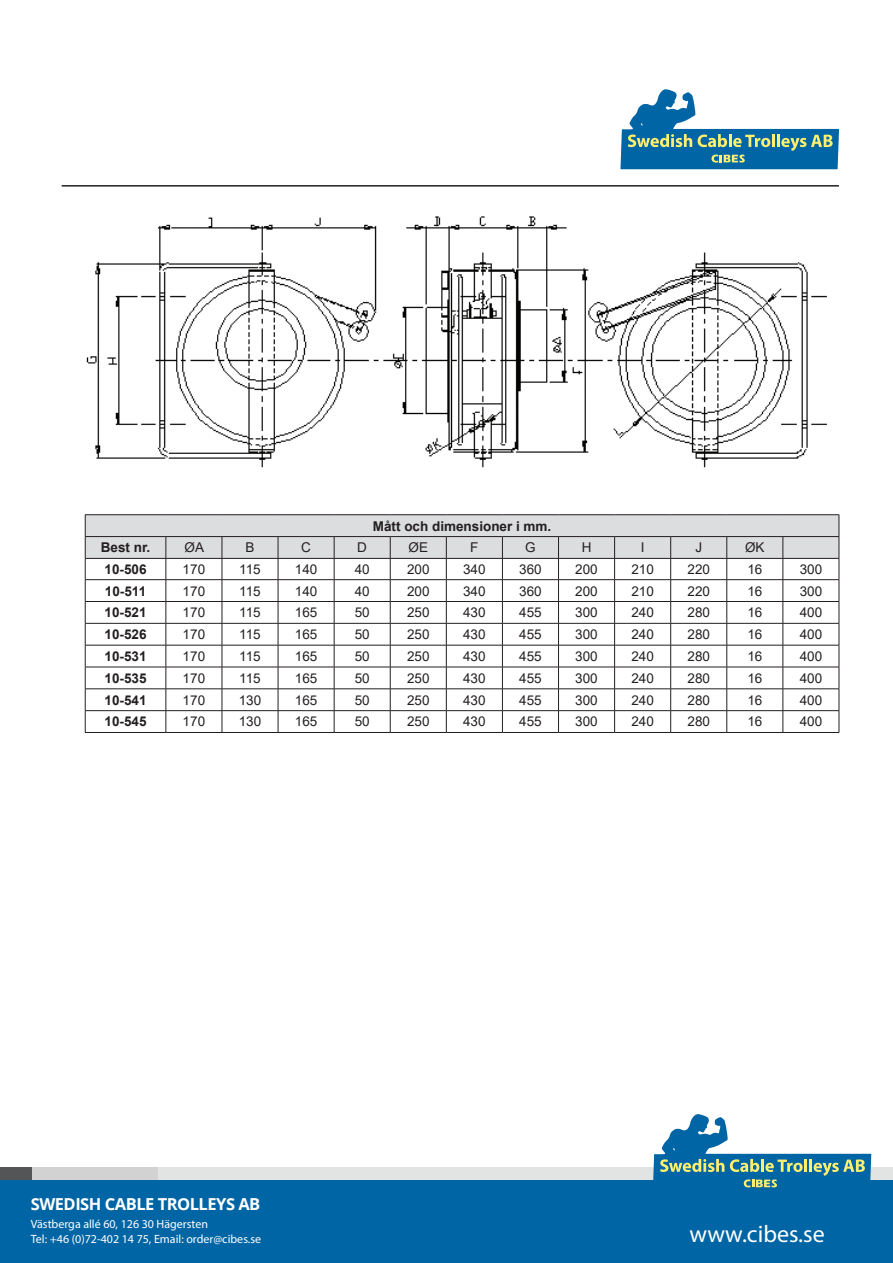
<style>
.page{position:relative;width:893px;height:1263px;background:#fff}
.page>*{position:absolute;margin:0;border:0;box-sizing:border-box;transform-origin:0 0}
.t1{font:24px "Myriad Pro";color:#fff}
.t2{font:700 16.5px "Open Sans";letter-spacing:-.03em;color:#fff}
.t3{font:13.5px "Arial";color:#231f20}
.t4{font:700 13.5px "Arial";color:#231f20}
.t5{font:12px/15px "Myriad Pro";color:#fff}
</style>
<div class="page">
<div style="left:0;top:1179px;width:893px;height:84px;background:#0065a4"></div>
<div style="left:157px;top:1167px;width:736px;height:13px;background:#e2e3e3"></div>
<div style="left:30px;top:1167px;width:127px;height:13px;background:#d2d2d2"></div>
<div style="left:0;top:1167px;width:32px;height:13px;background:#535556"></div>
<svg style="left:620px;top:89px;width:219px;height:80px"></svg>
<svg style="left:653px;top:1114px;width:218px;height:74px"></svg>
<hr style="left:85px;top:732px;width:81px;height:1px;background:#231f20">
<hr style="left:166px;top:732px;width:56px;height:1px;background:#231f20">
<hr style="left:222px;top:732px;width:56px;height:1px;background:#231f20">
<hr style="left:278px;top:732px;width:56px;height:1px;background:#231f20">
<hr style="left:334px;top:732px;width:56px;height:1px;background:#231f20">
<hr style="left:390px;top:732px;width:56px;height:1px;background:#231f20">
<hr style="left:446px;top:732px;width:56px;height:1px;background:#231f20">
<hr style="left:502px;top:732px;width:56px;height:1px;background:#231f20">
<hr style="left:558px;top:732px;width:57px;height:1px;background:#231f20">
<hr style="left:615px;top:732px;width:56px;height:1px;background:#231f20">
<hr style="left:671px;top:732px;width:56px;height:1px;background:#231f20">
<hr style="left:727px;top:732px;width:56px;height:1px;background:#231f20">
<hr style="left:783px;top:732px;width:56px;height:1px;background:#231f20">
<hr style="left:85px;top:514px;width:81px;height:1px;background:#231f20">
<hr style="left:166px;top:514px;width:56px;height:1px;background:#231f20">
<hr style="left:222px;top:514px;width:56px;height:1px;background:#231f20">
<hr style="left:278px;top:514px;width:56px;height:1px;background:#231f20">
<hr style="left:334px;top:514px;width:56px;height:1px;background:#231f20">
<hr style="left:390px;top:514px;width:56px;height:1px;background:#231f20">
<hr style="left:446px;top:514px;width:56px;height:1px;background:#231f20">
<hr style="left:502px;top:514px;width:56px;height:1px;background:#231f20">
<hr style="left:558px;top:514px;width:57px;height:1px;background:#231f20">
<hr style="left:615px;top:514px;width:56px;height:1px;background:#231f20">
<hr style="left:671px;top:514px;width:56px;height:1px;background:#231f20">
<hr style="left:727px;top:514px;width:56px;height:1px;background:#231f20">
<hr style="left:783px;top:514px;width:56px;height:1px;background:#231f20">
<svg style="left:85px;top:515px;width:755px;height:217px"></svg>
<hr style="left:85px;top:558px;width:81px;height:1px;background:#231f20">
<hr style="left:166px;top:558px;width:56px;height:1px;background:#231f20">
<hr style="left:222px;top:558px;width:56px;height:1px;background:#231f20">
<hr style="left:278px;top:558px;width:56px;height:1px;background:#231f20">
<hr style="left:334px;top:558px;width:56px;height:1px;background:#231f20">
<hr style="left:390px;top:558px;width:56px;height:1px;background:#231f20">
<hr style="left:446px;top:558px;width:56px;height:1px;background:#231f20">
<hr style="left:502px;top:558px;width:56px;height:1px;background:#231f20">
<hr style="left:558px;top:558px;width:57px;height:1px;background:#231f20">
<hr style="left:615px;top:558px;width:56px;height:1px;background:#231f20">
<hr style="left:671px;top:558px;width:56px;height:1px;background:#231f20">
<hr style="left:727px;top:558px;width:56px;height:1px;background:#231f20">
<hr style="left:783px;top:558px;width:56px;height:1px;background:#231f20">
<hr style="left:62px;top:185px;width:777px;height:2px;background:#231f20">
<img style="left:86px;top:216px;width:742px;height:252px">
<p class="t4" style="left:373px;top:516px;width:180px">Mått och dimensioner i mm.</p>
<p class="t4" style="left:101px;top:538px;width:51px">Best nr.</p>
<p class="t3" style="left:185px;top:538px;width:21px">ØA</p>
<p class="t3" style="left:245px;top:538px;width:11px">B</p>
<p class="t3" style="left:301px;top:538px;width:11px">C</p>
<p class="t3" style="left:357px;top:538px;width:11px">D</p>
<p class="t3" style="left:409px;top:538px;width:21px">ØE</p>
<p class="t3" style="left:470px;top:538px;width:10px">F</p>
<p class="t3" style="left:525px;top:538px;width:12px">G</p>
<p class="t3" style="left:582px;top:538px;width:11px">H</p>
<p class="t3" style="left:641px;top:538px;width:5px">I</p>
<p class="t3" style="left:695px;top:538px;width:8px">J</p>
<p class="t3" style="left:745px;top:538px;width:21px">ØK</p>
<p class="t4" style="left:105px;top:559px;width:44px">10-506</p>
<p class="t3" style="left:183px;top:560px;width:24px">170</p>
<p class="t3" style="left:239px;top:560px;width:23px">115</p>
<p class="t3" style="left:295px;top:560px;width:24px">140</p>
<p class="t3" style="left:355px;top:560px;width:17px">40</p>
<p class="t3" style="left:407px;top:560px;width:24px">200</p>
<p class="t3" style="left:463px;top:560px;width:24px">340</p>
<p class="t3" style="left:519px;top:560px;width:24px">360</p>
<p class="t3" style="left:575px;top:560px;width:24px">200</p>
<p class="t3" style="left:631px;top:560px;width:24px">210</p>
<p class="t3" style="left:687px;top:560px;width:24px">220</p>
<p class="t3" style="left:747px;top:560px;width:17px">16</p>
<p class="t3" style="left:800px;top:560px;width:24px">300</p>
<p class="t4" style="left:105px;top:581px;width:43px">10-511</p>
<p class="t3" style="left:183px;top:581px;width:24px">170</p>
<p class="t3" style="left:239px;top:581px;width:23px">115</p>
<p class="t3" style="left:295px;top:581px;width:24px">140</p>
<p class="t3" style="left:355px;top:581px;width:17px">40</p>
<p class="t3" style="left:407px;top:581px;width:24px">200</p>
<p class="t3" style="left:463px;top:581px;width:24px">340</p>
<p class="t3" style="left:519px;top:581px;width:24px">360</p>
<p class="t3" style="left:575px;top:581px;width:24px">200</p>
<p class="t3" style="left:631px;top:581px;width:24px">210</p>
<p class="t3" style="left:687px;top:581px;width:24px">220</p>
<p class="t3" style="left:747px;top:581px;width:17px">16</p>
<p class="t3" style="left:800px;top:581px;width:24px">300</p>
<p class="t4" style="left:105px;top:603px;width:44px">10-521</p>
<p class="t3" style="left:183px;top:603px;width:24px">170</p>
<p class="t3" style="left:239px;top:603px;width:23px">115</p>
<p class="t3" style="left:295px;top:603px;width:24px">165</p>
<p class="t3" style="left:355px;top:603px;width:17px">50</p>
<p class="t3" style="left:407px;top:603px;width:24px">250</p>
<p class="t3" style="left:463px;top:603px;width:24px">430</p>
<p class="t3" style="left:519px;top:603px;width:24px">455</p>
<p class="t3" style="left:575px;top:603px;width:24px">300</p>
<p class="t3" style="left:631px;top:603px;width:24px">240</p>
<p class="t3" style="left:687px;top:603px;width:24px">280</p>
<p class="t3" style="left:747px;top:603px;width:17px">16</p>
<p class="t3" style="left:800px;top:603px;width:24px">400</p>
<p class="t4" style="left:105px;top:625px;width:44px">10-526</p>
<p class="t3" style="left:183px;top:625px;width:24px">170</p>
<p class="t3" style="left:239px;top:625px;width:23px">115</p>
<p class="t3" style="left:295px;top:625px;width:24px">165</p>
<p class="t3" style="left:355px;top:625px;width:17px">50</p>
<p class="t3" style="left:407px;top:625px;width:24px">250</p>
<p class="t3" style="left:463px;top:625px;width:24px">430</p>
<p class="t3" style="left:519px;top:625px;width:24px">455</p>
<p class="t3" style="left:575px;top:625px;width:24px">300</p>
<p class="t3" style="left:631px;top:625px;width:24px">240</p>
<p class="t3" style="left:687px;top:625px;width:24px">280</p>
<p class="t3" style="left:747px;top:625px;width:17px">16</p>
<p class="t3" style="left:800px;top:625px;width:24px">400</p>
<p class="t4" style="left:105px;top:647px;width:44px">10-531</p>
<p class="t3" style="left:183px;top:647px;width:24px">170</p>
<p class="t3" style="left:239px;top:647px;width:23px">115</p>
<p class="t3" style="left:295px;top:647px;width:24px">165</p>
<p class="t3" style="left:355px;top:647px;width:17px">50</p>
<p class="t3" style="left:407px;top:647px;width:24px">250</p>
<p class="t3" style="left:463px;top:647px;width:24px">430</p>
<p class="t3" style="left:519px;top:647px;width:24px">455</p>
<p class="t3" style="left:575px;top:647px;width:24px">300</p>
<p class="t3" style="left:631px;top:647px;width:24px">240</p>
<p class="t3" style="left:687px;top:647px;width:24px">280</p>
<p class="t3" style="left:747px;top:647px;width:17px">16</p>
<p class="t3" style="left:800px;top:647px;width:24px">400</p>
<p class="t4" style="left:105px;top:668px;width:44px">10-535</p>
<p class="t3" style="left:183px;top:669px;width:24px">170</p>
<p class="t3" style="left:239px;top:669px;width:23px">115</p>
<p class="t3" style="left:295px;top:669px;width:24px">165</p>
<p class="t3" style="left:355px;top:669px;width:17px">50</p>
<p class="t3" style="left:407px;top:669px;width:24px">250</p>
<p class="t3" style="left:463px;top:669px;width:24px">430</p>
<p class="t3" style="left:519px;top:669px;width:24px">455</p>
<p class="t3" style="left:575px;top:669px;width:24px">300</p>
<p class="t3" style="left:631px;top:669px;width:24px">240</p>
<p class="t3" style="left:687px;top:669px;width:24px">280</p>
<p class="t3" style="left:747px;top:669px;width:17px">16</p>
<p class="t3" style="left:800px;top:669px;width:24px">400</p>
<p class="t4" style="left:105px;top:690px;width:44px">10-541</p>
<p class="t3" style="left:183px;top:691px;width:24px">170</p>
<p class="t3" style="left:239px;top:691px;width:24px">130</p>
<p class="t3" style="left:295px;top:691px;width:24px">165</p>
<p class="t3" style="left:355px;top:691px;width:17px">50</p>
<p class="t3" style="left:407px;top:691px;width:24px">250</p>
<p class="t3" style="left:463px;top:691px;width:24px">430</p>
<p class="t3" style="left:519px;top:691px;width:24px">455</p>
<p class="t3" style="left:575px;top:691px;width:24px">300</p>
<p class="t3" style="left:631px;top:691px;width:24px">240</p>
<p class="t3" style="left:687px;top:691px;width:24px">280</p>
<p class="t3" style="left:747px;top:691px;width:17px">16</p>
<p class="t3" style="left:800px;top:691px;width:24px">400</p>
<p class="t4" style="left:105px;top:712px;width:44px">10-545</p>
<p class="t3" style="left:183px;top:712px;width:24px">170</p>
<p class="t3" style="left:239px;top:712px;width:24px">130</p>
<p class="t3" style="left:295px;top:712px;width:24px">165</p>
<p class="t3" style="left:355px;top:712px;width:17px">50</p>
<p class="t3" style="left:407px;top:712px;width:24px">250</p>
<p class="t3" style="left:463px;top:712px;width:24px">430</p>
<p class="t3" style="left:519px;top:712px;width:24px">455</p>
<p class="t3" style="left:575px;top:712px;width:24px">300</p>
<p class="t3" style="left:631px;top:712px;width:24px">240</p>
<p class="t3" style="left:687px;top:712px;width:24px">280</p>
<p class="t3" style="left:747px;top:712px;width:17px">16</p>
<p class="t3" style="left:800px;top:712px;width:24px">400</p>
<p class="t2" style="left:31px;top:1192px;width:231px">SWEDISH CABLE TROLLEYS AB</p>
<p class="t5" style="left:31px;top:1216px;width:232px">Västberga allé 60, 126 30 Hägersten<br>Tel: +46 (0)72-402 14 75, Email: order@cibes.se</p>
<h1 class="t1" style="left:689px;top:1219px;width:137px">www.cibes.se</h1>
</div>
